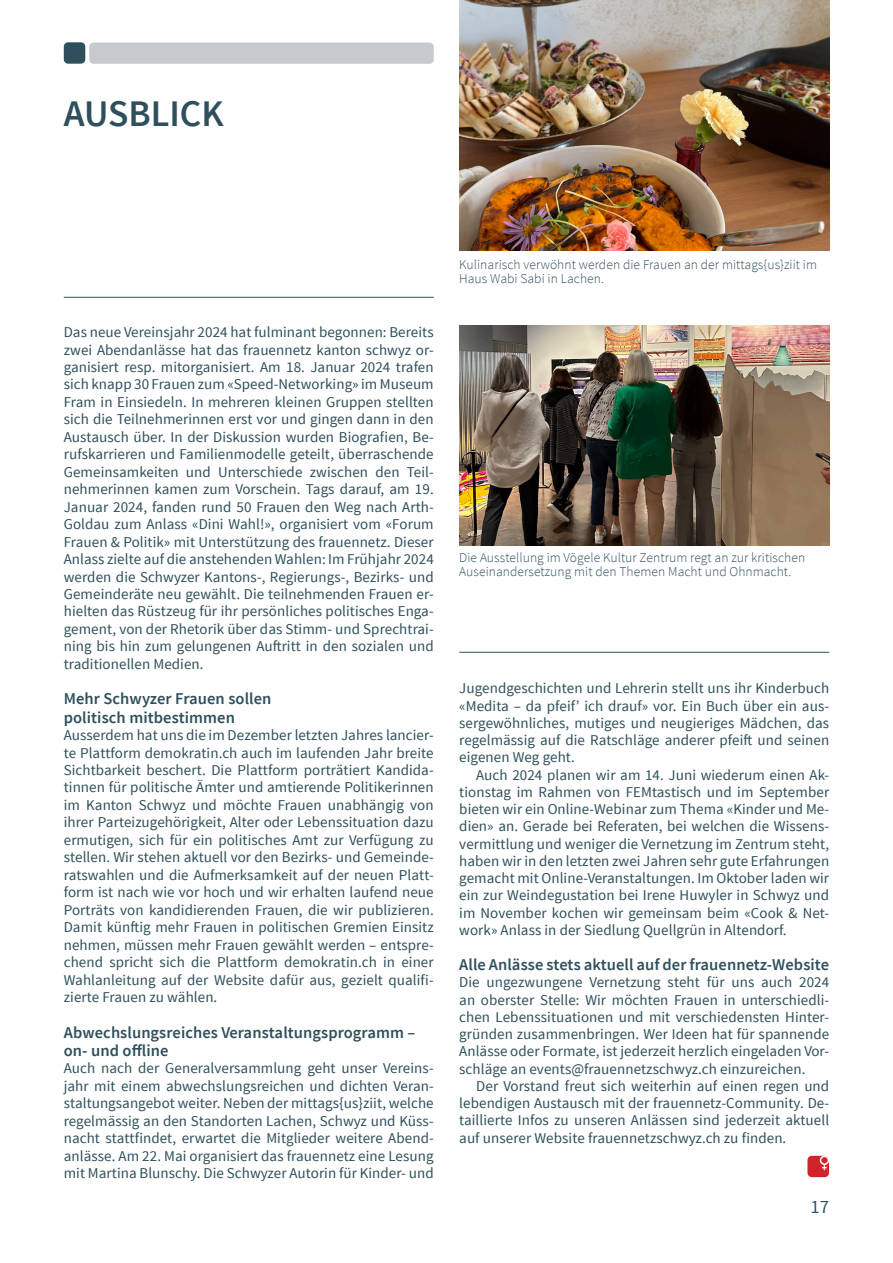
<style>
.page{position:relative;width:893px;height:1263px;background:#fff}
.page>*{position:absolute;margin:0;border:0;box-sizing:border-box;transform-origin:0 0}
.t1{font:600 37.5px "Source Sans Pro";color:#2e4f5b}
.t2{font:18.75px "Source Sans Pro";color:#2e4f5b}
.t3{font:600 16.5px/18.1px "Source Sans Pro";letter-spacing:.005em;color:#2e4f5b}
.t4{font:15px/17.4px "Source Sans Pro";letter-spacing:.005em;color:#2e4f5b;text-align:justify}
.t5{font:300 13.5px/13.5px "Source Sans Pro";letter-spacing:.005em;color:#2e4f5b}
.t6{font:900 10.35px "Source Sans Pro";color:#fff}
</style>
<div class="page">
<div style="left:807px;top:1156px;width:22px;height:21px;background:#d1232a;border-radius:4px"></div>
<div style="left:820px;top:1155px;width:9px;height:10px;border:2px solid #fff;border-radius:50%"></div>
<div style="left:89px;top:43px;width:345px;height:21px;background:#c6c9ce;border-radius:4px"></div>
<div style="left:64px;top:42px;width:21px;height:22px;background:#2e4f5b;border-radius:4px"></div>
<img style="left:459px;top:326px;width:370px;height:219px">
<img style="left:459px;top:0;width:370px;height:251px">
<hr style="left:64px;top:297px;width:370px;height:1px;background:#2e4f5b">
<hr style="left:459px;top:652px;width:370px;height:1px;background:#2e4f5b">
<h1 class="t1" style="left:64px;top:90px;width:161px">AUSBLICK</h1>
<p class="t4" style="left:64px;top:324px;width:371px">Das neue Vereinsjahr 2024 hat fulminant begonnen: Bereits zwei Abendanlässe hat das frauennetz kanton schwyz or&shy;ganisiert resp. mitorganisiert. Am 18. Januar 2024 trafen sich knapp 30 Frauen zum «Speed-Networking» im Museum Fram in Einsiedeln. In mehreren kleinen Gruppen stellten sich die Teilnehmerinnen erst vor und gingen dann in den Austausch über. In der Diskussion wurden Biografien, Be&shy;rufskarrieren und Familienmodelle geteilt, überraschende Gemeinsamkeiten und Unterschiede zwischen den Teil&shy;nehmerinnen kamen zum Vorschein. Tags darauf, am 19.<br>Januar 2024, fanden rund 50 Frauen den Weg nach Arth-Goldau zum Anlass «Dini Wahl!», organisiert vom «Forum Frauen &amp; Politik» mit Unterstützung des frauennetz. Dieser Anlass zielte auf die anstehenden Wahlen: Im Frühjahr 2024 werden die Schwyzer Kantons-, Regierungs-, Bezirks- und Gemeinderäte neu gewählt. Die teilnehmenden Frauen er&shy;hielten das Rüstzeug für ihr persönliches politisches Enga&shy;gement, von der Rhetorik über das Stimm- und Sprechtrai&shy;ning bis hin zum gelungenen Auftritt in den sozialen und traditionellen Medien.</p>
<p class="t3" style="left:64px;top:690px;width:209px">Mehr Schwyzer Frauen sollen politisch mitbestimmen</p>
<p class="t4" style="left:64px;top:727px;width:371px">Ausserdem hat uns die im Dezember letzten Jahres lancier&shy;te Plattform demokratin.ch auch im laufenden Jahr breite Sichtbarkeit beschert. Die Plattform porträtiert Kandida&shy;tinnen für politische Ämter und amtierende Politikerinnen im Kanton Schwyz und möchte Frauen unabhängig von ihrer Parteizugehörigkeit, Alter oder Lebenssituation dazu ermutigen, sich für ein politisches Amt zur Verfügung zu stellen. Wir stehen aktuell vor den Bezirks- und Gemeinde&shy;ratswahlen und die Aufmerksamkeit auf der neuen Platt&shy;form ist nach wie vor hoch und wir erhalten laufend neue Porträts von kandidierenden Frauen, die wir publizieren.<br>Damit künftig mehr Frauen in politischen Gremien Einsitz nehmen, müssen mehr Frauen gewählt werden – entspre&shy;chend spricht sich die Plattform demokratin.ch in einer Wahlanleitung auf der Website dafür aus, gezielt qualifi&shy;zierte Frauen zu wählen.</p>
<p class="t3" style="left:64px;top:1023px;width:353px">Abwechslungsreiches Veranstaltungsprogramm – on- und offline</p>
<p class="t4" style="left:64px;top:1060px;width:371px">Auch nach der Generalversammlung geht unser Vereins&shy;jahr mit einem abwechslungsreichen und dichten Veran&shy;staltungsangebot weiter. Neben der mittags{us}ziit, welche regelmässig an den Standorten Lachen, Schwyz und Küss&shy;nacht stattfindet, erwartet die Mitglieder weitere Abend&shy;anlässe. Am 22. Mai organisiert das frauennetz eine Lesung mit Martina Blunschy. Die Schwyzer Autorin für Kinder- und</p>
<p class="t5" style="left:459px;top:258px;width:359px">Kulinarisch verwöhnt werden die Frauen an der mittags{us}ziit im<br>Haus Wabi Sabi in Lachen.</p>
<p class="t5" style="left:459px;top:551px;width:347px">Die Ausstellung im Vögele Kultur Zentrum regt an zur kritischen<br>Auseinandersetzung mit den Themen Macht und Ohnmacht.</p>
<p class="t4" style="left:459px;top:680px;width:371px">Jugendgeschichten und Lehrerin stellt uns ihr Kinderbuch «Medita – da pfeif’ ich drauf» vor. Ein Buch über ein aus&shy;sergewöhnliches, mutiges und neugieriges Mädchen, das regelmässig auf die Ratschläge anderer pfeift und seinen eigenen Weg geht.</p>
<p class="t4" style="left:459px;top:766px;width:371px;text-indent:17px">Auch 2024 planen wir am 14. Juni wiederum einen Ak&shy;tionstag im Rahmen von FEMtastisch und im September bieten wir ein Online-Webinar zum Thema «Kinder und Me&shy;dien» an. Gerade bei Referaten, bei welchen die Wissens&shy;vermittlung und weniger die Vernetzung im Zentrum steht, haben wir in den letzten zwei Jahren sehr gute Erfahrungen gemacht mit Online-Veranstaltungen. Im Oktober laden wir ein zur Weindegustation bei Irene Huwyler in Schwyz und im November kochen wir gemeinsam beim «Cook &amp; Net&shy;work» Anlass in der Siedlung Quellgrün in Altendorf.</p>
<p class="t3" style="left:459px;top:956px;width:371px">Alle Anlässe stets aktuell auf der frauennetz-Website</p>
<p class="t4" style="left:459px;top:974px;width:371px">Die ungezwungene Vernetzung steht für uns auch 2024 an oberster Stelle: Wir möchten Frauen in unterschiedli&shy;chen Lebenssituationen und mit verschiedensten Hinter&shy;gründen zusammenbringen. Wer Ideen hat für spannende Anlässe oder Formate, ist jederzeit herzlich eingeladen Vor&shy;schläge an events@frauennetzschwyz.ch einzureichen.</p>
<p class="t4" style="left:459px;top:1077px;width:371px;text-indent:17px">Der Vorstand freut sich weiterhin auf einen regen und lebendigen Austausch mit der frauennetz-Community. De&shy;taillierte Infos zu unseren Anlässen sind jederzeit aktuell auf unserer Website frauennetzschwyz.ch zu finden.</p>
<p class="t6" style="left:822px;top:1160px;width:7px">+</p>
<p class="t2" style="left:810px;top:1195px;width:20px">17</p>
</div>
